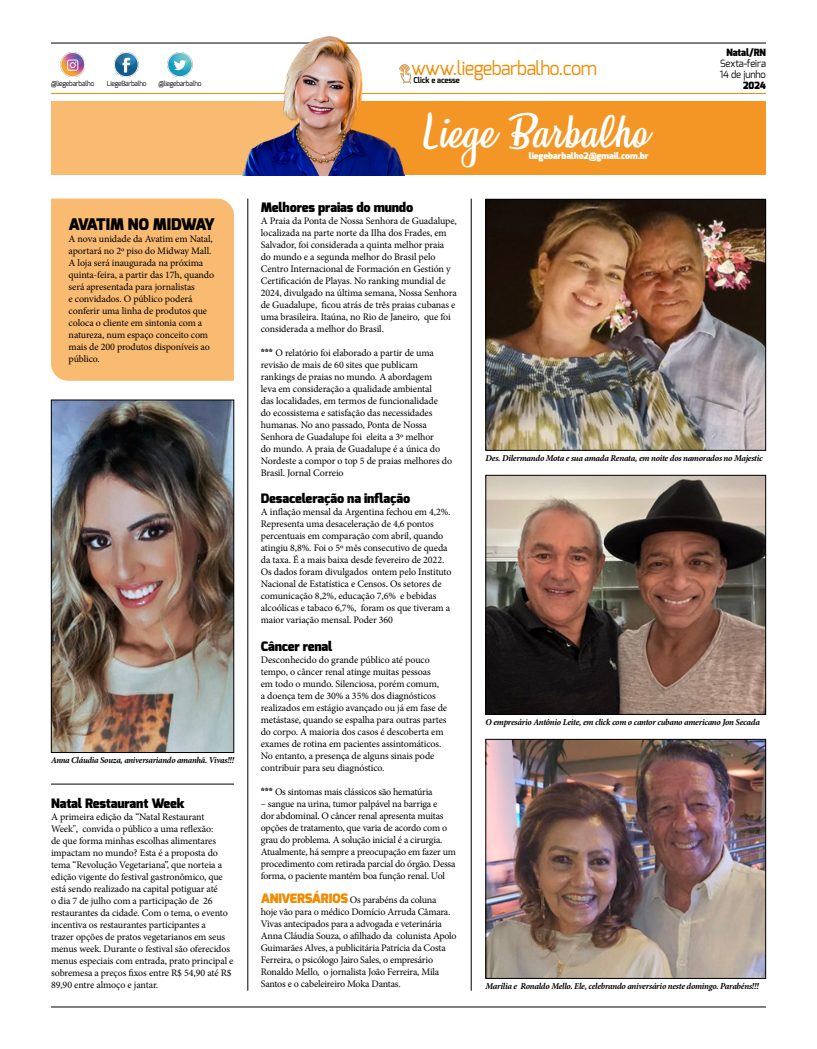
<style>
.page{position:relative;width:817px;height:1049px;background:#fff}
.page>*{position:absolute;margin:0;border:0;box-sizing:border-box;transform-origin:0 0}
.t1{font:41px "Honeymoon Personal Use";color:#fff}
.t2{font:19.1px "Exo";letter-spacing:-.03em;color:#f08a00;scale:.95 1}
.t3{font:900 16px "Exo";letter-spacing:-.055em;color:#000}
.t4{font:900 13px "Exo";letter-spacing:-.01em;color:#000}
.t5{font:10px/12px "Minion Pro";letter-spacing:-.015em;color:#000}
.t6{font:10px/11px "Exo";letter-spacing:-.01em;color:#000;scale:.95 1}
.t7{font:900 10px "Exo";letter-spacing:-.01em;color:#000;scale:.95 1}
.t8{font:italic 700 9px "Minion Pro";letter-spacing:-.03em;color:#000}
.t9{font:italic 700 9px "Minion Pro";letter-spacing:-.03em;color:#000;scale:.96 1}
.t10{font:900 9px "Exo";letter-spacing:-.01em;color:#fff}
.t11{font:700 8px "Exo";letter-spacing:-.01em;color:#000;scale:.95 1}
.t12{font:7px "Exo";letter-spacing:-.03em;color:#000;scale:.95 1}
.s1{font-family:"Exo";font-weight:900}
.s2{font-family:"Exo";font-weight:900;font-size:13px;color:#f08a00}
</style>
<div class="page">
<hr style="left:51px;top:43px;width:714px;height:1px;background:#000">
<hr style="left:51px;top:93px;width:714px;height:1px;background:#f08a00">
<img style="left:60px;top:52px;width:25px;height:24px">
<img style="left:114px;top:52px;width:25px;height:24px">
<img style="left:168px;top:52px;width:24px;height:24px">
<div style="left:51px;top:101px;width:595px;height:74px;background:#f9ba72"></div>
<div style="left:329px;top:101px;width:436px;height:74px;background:#f39626"></div>
<img style="left:217px;top:36px;width:209px;height:139px">
<img style="left:394px;top:63px;width:21px;height:21px">
<div style="left:51px;top:199px;width:183px;height:182px;background:#f9ba72"></div>
<hr style="left:247px;top:199px;width:1px;height:792px;background:#000">
<hr style="left:471px;top:199px;width:1px;height:792px;background:#000">
<hr style="left:51px;top:784px;width:183px;height:1px;background:#000">
<img style="left:53px;top:402px;width:179px;height:349px">
<div style="left:51px;top:400px;width:183px;height:353px;border:1px solid #000"></div>
<hr style="left:51px;top:1006px;width:714px;height:1px;background:#000">
<img style="left:487px;top:201px;width:276px;height:248px">
<div style="left:485px;top:199px;width:280px;height:252px;border:1px solid #000"></div>
<img style="left:487px;top:477px;width:276px;height:236px">
<div style="left:485px;top:475px;width:280px;height:240px;border:1px solid #000"></div>
<img style="left:487px;top:741px;width:276px;height:236px">
<div style="left:485px;top:739px;width:280px;height:240px;border:1px solid #000"></div>
<p class="t12" style="left:51px;top:79px;width:47px">@liegebarbalho</p>
<p class="t12" style="left:107px;top:79px;width:43px">LiegeBarbalho</p>
<p class="t12" style="left:158px;top:79px;width:47px">@liegebarbalho</p>
<h3 class="t3" style="left:69px;top:213px;width:148px">AVATIM NO MIDWAY</h3>
<p class="t5" style="left:69px;top:232px;width:147px">A nova unidade da Avatim em Natal, aportará no 2º piso do Midway Mall.<br>A loja será inaugurada na próxima quinta-feira, a partir das 17h, quando será apresentada para jornalistas<br>e convidados. O público poderá conferir uma linha de produtos que coloca o cliente em sintonia com a natureza, num espaço conceito com mais de 200 produtos disponíveis ao público.</p>
<p class="t9" style="left:51px;top:753px;width:192px">Anna Cláudia Souza, aniversariando amanhã. Vivas!!!</p>
<h3 class="t4" style="left:51px;top:794px;width:135px">Natal Restaurant Week</h3>
<p class="t5" style="left:51px;top:810px;width:184px">A primeira edição da “Natal Restaurant Week", convida o público a uma reflexão:<br>de que forma minhas escolhas alimentares impactam no mundo? Esta é a proposta do tema “Revolução Vegetariana”, que norteia a edição vigente do festival gastronômico, que está sendo realizado na capital potiguar até<br>o dia 7 de julho com a participação de 26 restaurantes da cidade. Com o tema, o evento incentiva os restaurantes participantes a<br>trazer opções de pratos vegetarianos em seus menus week. Durante o festival são oferecidos menus especiais com entrada, prato principal e sobremesa a preços fixos entre R$ 54,90 até R$ 89,90 entre almoço e jantar.</p>
<h2 class="t2" style="left:411px;top:56px;width:197px">www.liegebarbalho.com</h2>
<p class="t11" style="left:413px;top:75px;width:50px">Click e acesse</p>
<h1 class="t1" style="left:424px;top:108px;width:225px">Liege Barbalho</h1>
<p class="t10" style="left:529px;top:150px;width:121px">liegebarbalho2@gmail.com.br</p>
<p class="t7" style="left:726px;top:46px;width:43px">Natal/RN</p>
<p class="t6" style="left:719px;top:58px;width:50px">Sexta-feira<br>14 de junho</p>
<p class="t7" style="left:743px;top:79px;width:25px">2024</p>
<h3 class="t4" style="left:261px;top:199px;width:154px">Melhores praias do mundo</h3>
<p class="t5" style="left:261px;top:214px;width:197px">A Praia da Ponta de Nossa Senhora de Guadalupe, localizada na parte norte da Ilha dos Frades, em Salvador, foi considerada a quinta melhor praia do mundo e a segunda melhor do Brasil pelo Centro Internacional de Formación en Gestión y Certificación de Playas. No ranking mundial de 2024, divulgado na última semana, Nossa Senhora de Guadalupe, ficou atrás de três praias cubanas e uma brasileira. Itaúna, no Rio de Janeiro, que foi considerada a melhor do Brasil.</p>
<p class="t5" style="left:261px;top:346px;width:193px"><span class="s1">***</span> O relatório foi elaborado a partir de uma revisão de mais de 60 sites que publicam rankings de praias no mundo. A abordagem<br>leva em consideração a qualidade ambiental<br>das localidades, em termos de funcionalidade<br>do ecossistema e satisfação das necessidades humanas. No ano passado, Ponta de Nossa Senhora de Guadalupe foi eleita a 3º melhor<br>do mundo. A praia de Guadalupe é a única do Nordeste a compor o top 5 de praias melhores do Brasil. Jornal Correio</p>
<h3 class="t4" style="left:261px;top:490px;width:151px">Desaceleração na inflação</h3>
<p class="t5" style="left:261px;top:506px;width:192px">A inflação mensal da Argentina fechou em 4,2%.<br>Representa uma desaceleração de 4,6 pontos percentuais em comparação com abril, quando atingiu 8,8%. Foi o 5º mês consecutivo de queda da taxa. É a mais baixa desde fevereiro de 2022.<br>Os dados foram divulgados ontem pelo Instituto Nacional de Estatística e Censos. Os setores de comunicação 8,2%, educação 7,6% e bebidas alcoólicas e tabaco 6,7%, foram os que tiveram a maior variação mensal. Poder 360</p>
<h3 class="t4" style="left:261px;top:638px;width:73px">Câncer renal</h3>
<p class="t5" style="left:261px;top:654px;width:188px">Desconhecido do grande público até pouco tempo, o câncer renal atinge muitas pessoas<br>em todo o mundo. Silenciosa, porém comum,<br>a doença tem de 30% a 35% dos diagnósticos realizados em estágio avançado ou já em fase de metástase, quando se espalha para outras partes do corpo. A maioria dos casos é descoberta em exames de rotina em pacientes assintomáticos.<br>No entanto, a presença de alguns sinais pode contribuir para seu diagnóstico.</p>
<p class="t5" style="left:261px;top:786px;width:173px"><span class="s1">***</span> Os sintomas mais clássicos são hematúria</p>
<p class="t5" style="left:261px;top:798px;width:197px">– sangue na urina, tumor palpável na barriga e<br>dor abdominal. O câncer renal apresenta muitas opções de tratamento, que varia de acordo com o grau do problema. A solução inicial é a cirurgia.<br>Atualmente, há sempre a preocupação em fazer um procedimento com retirada parcial do órgão. Dessa forma, o paciente mantém boa função renal. Uol</p>
<p class="t5" style="left:261px;top:894px;width:197px"><span class="s2">ANIVERSÁRIOS</span> Os parabéns da coluna<br>hoje vão para o médico Domício Arruda Câmara.<br>Vivas antecipados para a advogada e veterinária Anna Cláudia Souza, o afilhado da colunista Apolo Guimarães Alves, a publicitária Patrícia da Costa Ferreira, o psicólogo Jairo Sales, o empresário Ronaldo Mello, o jornalista João Ferreira, Mila Santos e o cabeleireiro Moka Dantas.</p>
<p class="t8" style="left:485px;top:451px;width:279px">Des. Dilermando Mota e sua amada Renata, em noite dos namorados no Majestic</p>
<p class="t8" style="left:485px;top:715px;width:276px">O empresário Antônio Leite, em click com o cantor cubano americano Jon Secada</p>
<p class="t8" style="left:485px;top:979px;width:275px">Marília e Ronaldo Mello. Ele, celebrando aniversário neste domingo. Parabéns!!!</p>
</div>
